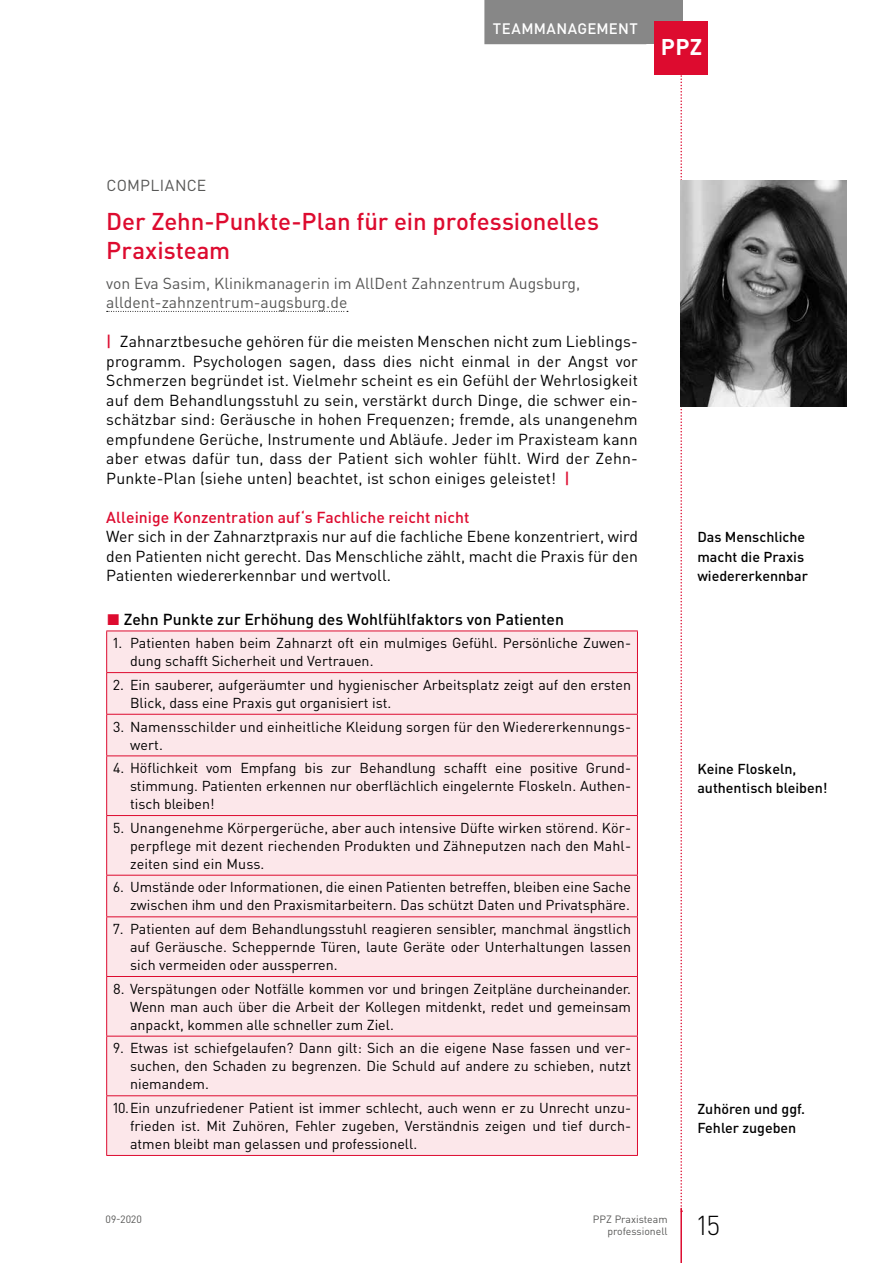
<style>
.page{position:relative;width:893px;height:1263px;background:#fff}
.page>*{position:absolute;margin:0;border:0;box-sizing:border-box;transform-origin:0 0}
.t1{font:300 27px "DIN Pro";color:#000}
.t2{font:500 24px/28.5px "DIN Pro";color:#dd0b2f}
.t3{font:700 22.5px "DIN Pro";color:#fff}
.t4{font:15.75px/19.5px "DIN Pro";color:#000;text-align:justify}
.t5{font:15.75px/19.5px "DIN Pro";color:#575756}
.t6{font:500 15.75px "DIN Pro";letter-spacing:.005em;color:#000}
.t7{font:500 15.75px "DIN Pro";letter-spacing:.005em;color:#dd0b2f}
.t8{font:15.75px "DIN Pro";letter-spacing:.02em;color:#575756}
.t9{font:500 15px "DIN Pro";letter-spacing:.025em;color:#fff}
.t10{font:14.25px/18px "DIN Pro";color:#000}
.t11{font:500 14.25px/19.5px "DIN Pro";color:#000}
.t12{font:10.5px/12.8px "DIN Pro";color:#575756;text-align:right}
.s1{font-weight:500;color:#dd0b2f}
.s2{color:#dd0b2f}
</style>
<div class="page">
<svg style="left:680px;top:74px;width:2px;height:1134px"></svg>
<div style="left:638px;top:0;width:44px;height:44px;background:#878787"></div>
<hr style="left:680px;top:1208px;width:2px;height:55px;background:#dd0b2f">
<div style="left:484px;top:0;width:162px;height:44px;background:#878787"></div>
<div style="left:655px;top:21px;width:53px;height:53px;background:#dd0b2f"></div>
<svg style="left:107px;top:311px;width:241px;height:1px"></svg>
<div style="left:107px;top:631px;width:530px;height:524px;background:#fce7ea"></div>
<hr style="left:106px;top:630px;width:532px;height:1px;background:#dd0b2f">
<hr style="left:106px;top:631px;width:1px;height:41px;background:#dd0b2f">
<hr style="left:637px;top:631px;width:1px;height:41px;background:#dd0b2f">
<hr style="left:106px;top:672px;width:532px;height:1px;background:#dd0b2f">
<hr style="left:106px;top:673px;width:1px;height:41px;background:#dd0b2f">
<hr style="left:637px;top:673px;width:1px;height:41px;background:#dd0b2f">
<hr style="left:106px;top:714px;width:532px;height:1px;background:#dd0b2f">
<hr style="left:106px;top:715px;width:1px;height:40px;background:#dd0b2f">
<hr style="left:637px;top:715px;width:1px;height:40px;background:#dd0b2f">
<hr style="left:106px;top:755px;width:532px;height:1px;background:#dd0b2f">
<hr style="left:106px;top:756px;width:1px;height:59px;background:#dd0b2f">
<hr style="left:637px;top:756px;width:1px;height:59px;background:#dd0b2f">
<hr style="left:106px;top:815px;width:532px;height:1px;background:#dd0b2f">
<hr style="left:106px;top:816px;width:1px;height:59px;background:#dd0b2f">
<hr style="left:637px;top:816px;width:1px;height:59px;background:#dd0b2f">
<hr style="left:106px;top:875px;width:532px;height:1px;background:#dd0b2f">
<hr style="left:106px;top:875px;width:1px;height:41px;background:#dd0b2f">
<hr style="left:637px;top:875px;width:1px;height:41px;background:#dd0b2f">
<hr style="left:106px;top:916px;width:532px;height:1px;background:#dd0b2f">
<hr style="left:106px;top:917px;width:1px;height:59px;background:#dd0b2f">
<hr style="left:637px;top:917px;width:1px;height:59px;background:#dd0b2f">
<hr style="left:106px;top:976px;width:532px;height:1px;background:#dd0b2f">
<hr style="left:106px;top:977px;width:1px;height:59px;background:#dd0b2f">
<hr style="left:637px;top:977px;width:1px;height:59px;background:#dd0b2f">
<hr style="left:106px;top:1036px;width:532px;height:1px;background:#dd0b2f">
<hr style="left:106px;top:1036px;width:1px;height:59px;background:#dd0b2f">
<hr style="left:637px;top:1036px;width:1px;height:59px;background:#dd0b2f">
<hr style="left:106px;top:1095px;width:532px;height:1px;background:#dd0b2f">
<hr style="left:106px;top:1096px;width:1px;height:59px;background:#dd0b2f">
<hr style="left:637px;top:1096px;width:1px;height:59px;background:#dd0b2f">
<hr style="left:106px;top:1155px;width:532px;height:1px;background:#dd0b2f">
<img style="left:680px;top:181px;width:166px;height:225px">
<p class="t9" style="left:493px;top:18px;width:143px">Teammanagement</p>
<h3 class="t3" style="left:661px;top:32px;width:43px">PPZ</h3>
<p class="t8" style="left:106px;top:175px;width:102px">COMPLIANCE</p>
<h2 class="t2" style="left:106px;top:206px;width:494px">Der Zehn-Punkte-Plan für ein professionelles<br>Praxisteam</h2>
<p class="t5" style="left:106px;top:273px;width:475px">von Eva Sasim, Klinikmanagerin im AllDent Zahnzentrum Augsburg, alldent-zahnzentrum-augsburg.de</p>
<p class="t4" style="left:106px;top:331px;width:533px"><span class="s1">|</span> Zahnarztbesuche gehören für die meisten Menschen nicht zum Lieblings&shy;programm. Psychologen sagen, dass dies nicht einmal in der Angst vor Schmerzen begründet ist. Vielmehr scheint es ein Gefühl der Wehrlosigkeit auf dem Behandlungsstuhl zu sein, verstärkt durch Dinge, die schwer ein&shy;schätzbar sind: Geräusche in hohen Frequenzen; fremde, als unangenehm empfundene Gerüche, Instrumente und Abläufe. Jeder im Praxisteam kann aber etwas dafür tun, dass der Patient sich wohler fühlt. Wird der Zehn-Punkte-Plan (siehe unten) beachtet, ist schon einiges geleistet! <span class="s1">|</span></p>
<p class="t7" style="left:106px;top:506px;width:365px">Alleinige Konzentration auf‘s Fachliche reicht nicht</p>
<p class="t4" style="left:106px;top:526px;width:533px">Wer sich in der Zahnarztpraxis nur auf die fachliche Ebene konzentriert, wird den Patienten nicht gerecht. Das Menschliche zählt, macht die Praxis für den Patienten wiedererkennbar und wertvoll.</p>
<p class="t6" style="left:107px;top:608px;width:459px"><span class="s2">◼</span> Zehn Punkte zur Erhöhung des Wohlfühlfaktors von Patienten</p>
<p class="t10" style="left:130px;top:633px;width:502px;text-indent:-17px">1. Patienten haben beim Zahnarzt oft ein mulmiges Gefühl. Persönliche Zuwen&shy;dung schafft Sicherheit und Vertrauen.</p>
<p class="t10" style="left:130px;top:675px;width:502px;text-indent:-17px">2. Ein sauberer, aufgeräumter und hygienischer Arbeitsplatz zeigt auf den ersten<br>Blick, dass eine Praxis gut organisiert ist.</p>
<p class="t10" style="left:130px;top:717px;width:502px;text-indent:-17px">3. Namensschilder und einheitliche Kleidung sorgen für den Wiedererkennungs&shy;wert.</p>
<p class="t10" style="left:130px;top:758px;width:502px;text-indent:-17px">4. Höflichkeit vom Empfang bis zur Behandlung schafft eine positive Grund&shy;stimmung. Patienten erkennen nur oberflächlich eingelernte Floskeln. Authen&shy;tisch bleiben!</p>
<p class="t10" style="left:130px;top:818px;width:502px;text-align:justify;text-indent:-17px">5. Unangenehme Körpergerüche, aber auch intensive Düfte wirken störend. Kör&shy;perpflege mit dezent riechenden Produkten und Zähneputzen nach den Mahl&shy;zeiten sind ein Muss.</p>
<p class="t10" style="left:113px;top:878px;width:520px;text-align:right">6. Umstände oder Informationen, die einen Patienten betreffen, bleiben eine Sache zwischen ihm und den Praxismitarbeitern. Das schützt Daten und Privatsphäre.</p>
<p class="t10" style="left:130px;top:919px;width:503px;text-align:justify;text-indent:-17px">7. Patienten auf dem Behandlungsstuhl reagieren sensibler, manchmal ängstlich auf Geräusche. Scheppernde Türen, laute Geräte oder Unterhaltungen lassen sich vermeiden oder aussperren.</p>
<p class="t10" style="left:130px;top:979px;width:503px;text-align:justify;text-indent:-17px">8. Verspätungen oder Notfälle kommen vor und bringen Zeitpläne durcheinander.<br>Wenn man auch über die Arbeit der Kollegen mitdenkt, redet und gemeinsam anpackt, kommen alle schneller zum Ziel.</p>
<p class="t10" style="left:130px;top:1039px;width:502px;text-indent:-17px">9. Etwas ist schiefgelaufen? Dann gilt: Sich an die eigene Nase fassen und ver&shy;suchen, den Schaden zu begrenzen. Die Schuld auf andere zu schieben, nutzt niemandem.</p>
<p class="t10" style="left:130px;top:1098px;width:503px;text-indent:-17px">10.Ein unzufriedener Patient ist immer schlecht, auch wenn er zu Unrecht unzu&shy;frieden ist. Mit Zuhören, Fehler zugeben, Verständnis zeigen und tief durch&shy;atmen bleibt man gelassen und professionell.</p>
<p class="t11" style="left:697px;top:527px;width:112px">Das Menschliche macht die Praxis wiedererkennbar</p>
<p class="t11" style="left:697px;top:758px;width:132px">Keine Floskeln, authentisch bleiben!</p>
<p class="t11" style="left:697px;top:1098px;width:109px">Zuhören und ggf.<br>Fehler zugeben</p>
<p class="t12" style="left:106px;top:1212px;width:38px">09-2020</p>
<p class="t12" style="left:593px;top:1212px;width:76px">PPZ Praxisteam professionell</p>
<h1 class="t1" style="left:697px;top:1207px;width:25px">15</h1>
</div>
